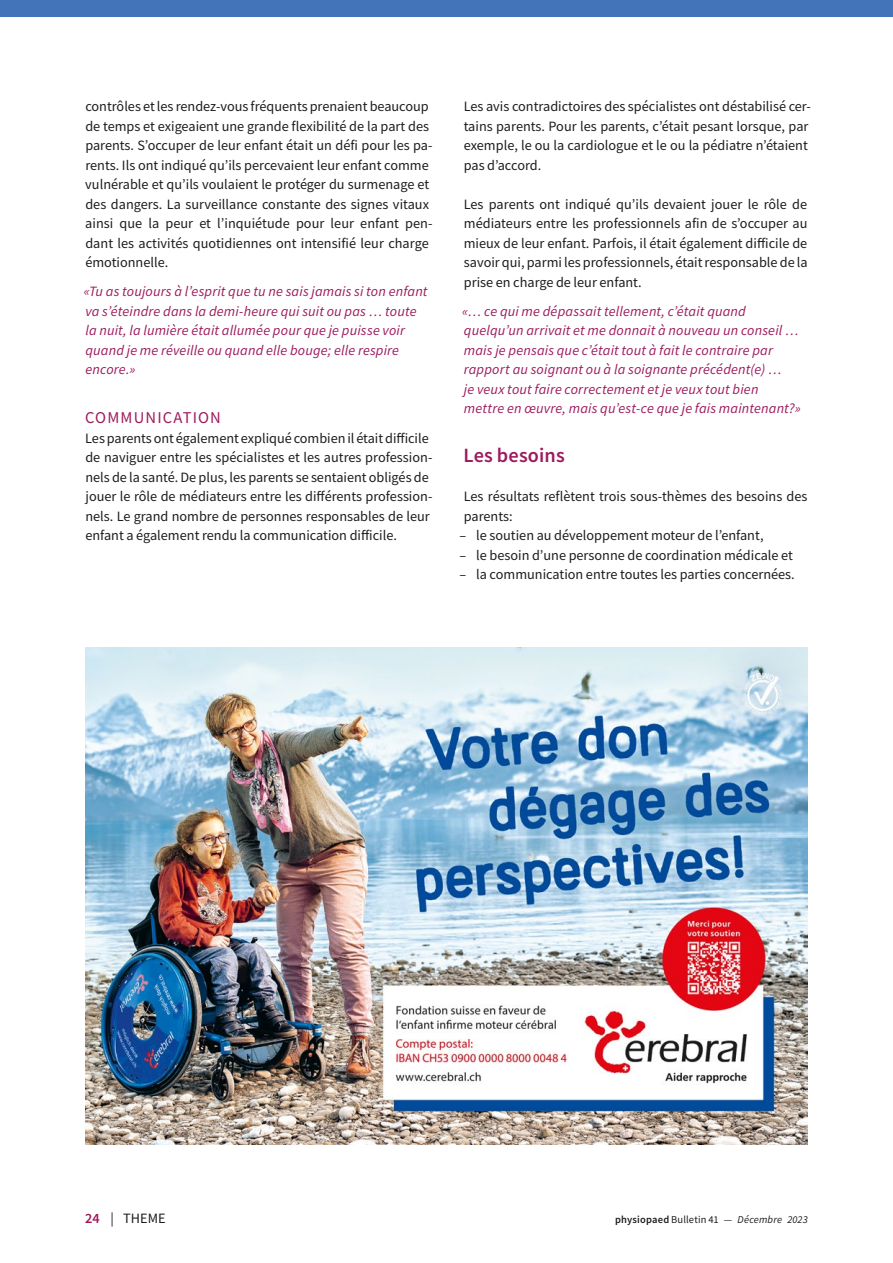
<style>
.page{position:relative;width:893px;height:1263px;background:#fff}
.page>*{position:absolute;margin:0;border:0;box-sizing:border-box;transform-origin:0 0}
._02_Zwischentitel_de{font:600 20.25px "Source Sans Pro";letter-spacing:.01em;color:#9d1a5d}
._02_Untertitel2{font:16.5px "Source Sans Pro";letter-spacing:.07em;color:#9d1a5d}
._03_1_Lauftext_de{font:14.25px/19.5px "Source Sans Pro";color:#1d1d1b}
._03_Zitat{font:italic 14.25px/19.5px "Source Sans Pro";letter-spacing:.01em;color:#9d1a5d}
._03_Lauftext_mit_Einzug_de{font:14.25px "Source Sans Pro";color:#1d1d1b}
.t1{font:italic 10.5px "Source Sans Pro";letter-spacing:.015em;color:#1d1d1b}
.s1{font-weight:600;color:#9d1a5d}
.s2{font-weight:600;font-style:normal}
.s3{font-style:normal}
</style>
<div class="page">
<div style="left:0;top:0;width:893px;height:17px;background:#4373b9"></div>
<img style="left:85px;top:647px;width:723px;height:498px">
<p class="_03_1_Lauftext_de" style="left:85px;top:96px;width:349px">contrôles et les rendez-vous fréquents prenaient beaucoup de temps et exigeaient une grande flexibilité de la part des parents. S’occuper de leur enfant était un défi pour les pa&shy;rents. Ils ont indiqué qu’ils percevaient leur enfant comme vulnérable et qu’ils voulaient le protéger du surmenage et des dangers. La surveillance constante des signes vitaux ainsi que la peur et l’inquiétude pour leur enfant pen&shy;dant les activités quotidiennes ont intensifié leur charge émotionnelle.</p>
<p class="_03_Zitat" style="left:84px;top:282px;width:345px">«Tu as toujours à l’esprit que tu ne sais jamais si ton enfant va s’éteindre dans la demi-heure qui suit ou pas … toute la nuit, la lumière était allumée pour que je puisse voir quand je me réveille ou quand elle bouge; elle respire encore.»</p>
<p class="_02_Untertitel2" style="left:85px;top:407px;width:137px">COMMUNICATION</p>
<p class="_03_1_Lauftext_de" style="left:85px;top:428px;width:349px">Les parents ont également expliqué combien il était difficile de naviguer entre les spécialistes et les autres profession&shy;nels de la santé. De plus, les parents se sentaient obligés de jouer le rôle de médiateurs entre les différents profession&shy;nels. Le grand nombre de personnes responsables de leur enfant a également rendu la communication difficile.</p>
<p class="_03_1_Lauftext_de" style="left:464px;top:96px;width:349px">Les avis contradictoires des spécialistes ont déstabilisé cer&shy;tains parents. Pour les parents, c’était pesant lorsque, par exemple, le ou la cardiologue et le ou la pédiatre n’étaient pas d’accord.</p>
<p class="_03_1_Lauftext_de" style="left:464px;top:194px;width:345px;text-align:justify">Les parents ont indiqué qu’ils devaient jouer le rôle de médiateurs entre les professionnels afin de s’occuper au mieux de leur enfant. Parfois, il était également difficile de savoir qui, parmi les professionnels, était responsable de la prise en charge de leur enfant.</p>
<p class="_03_Zitat" style="left:462px;top:301px;width:340px">«… ce qui me dépassait tellement, c’était quand quelqu’un arrivait et me donnait à nouveau un conseil … mais je pensais que c’était tout à fait le contraire par rapport au soignant ou à la soignante précédent(e) …<br>je veux tout faire correctement et je veux tout bien mettre en œuvre, mais qu’est-ce que je fais maintenant?»</p>
<p class="_02_Zwischentitel_de" style="left:463px;top:442px;width:103px">Les besoins</p>
<p class="_03_1_Lauftext_de" style="left:464px;top:486px;width:345px">Les résultats reflètent trois sous-thèmes des besoins des parents:</p>
<p class="_03_Lauftext_mit_Einzug_de" style="left:460px;top:526px;width:305px">– le soutien au développement moteur de l’enfant,</p>
<p class="_03_Lauftext_mit_Einzug_de" style="left:460px;top:546px;width:335px">– le besoin d’une personne de coordination médicale et</p>
<p class="_03_Lauftext_mit_Einzug_de" style="left:460px;top:565px;width:337px">– la communication entre toutes les parties concernées.</p>
<p class="_03_1_Lauftext_de" style="left:85px;top:1208px;width:82px"><span class="s1">24</span> | THEME</p>
<p class="t1" style="left:615px;top:1212px;width:194px"><span class="s2">physiopaed</span> <span class="s3">Bulletin 41 —</span> Décembre 2023</p>
</div>
